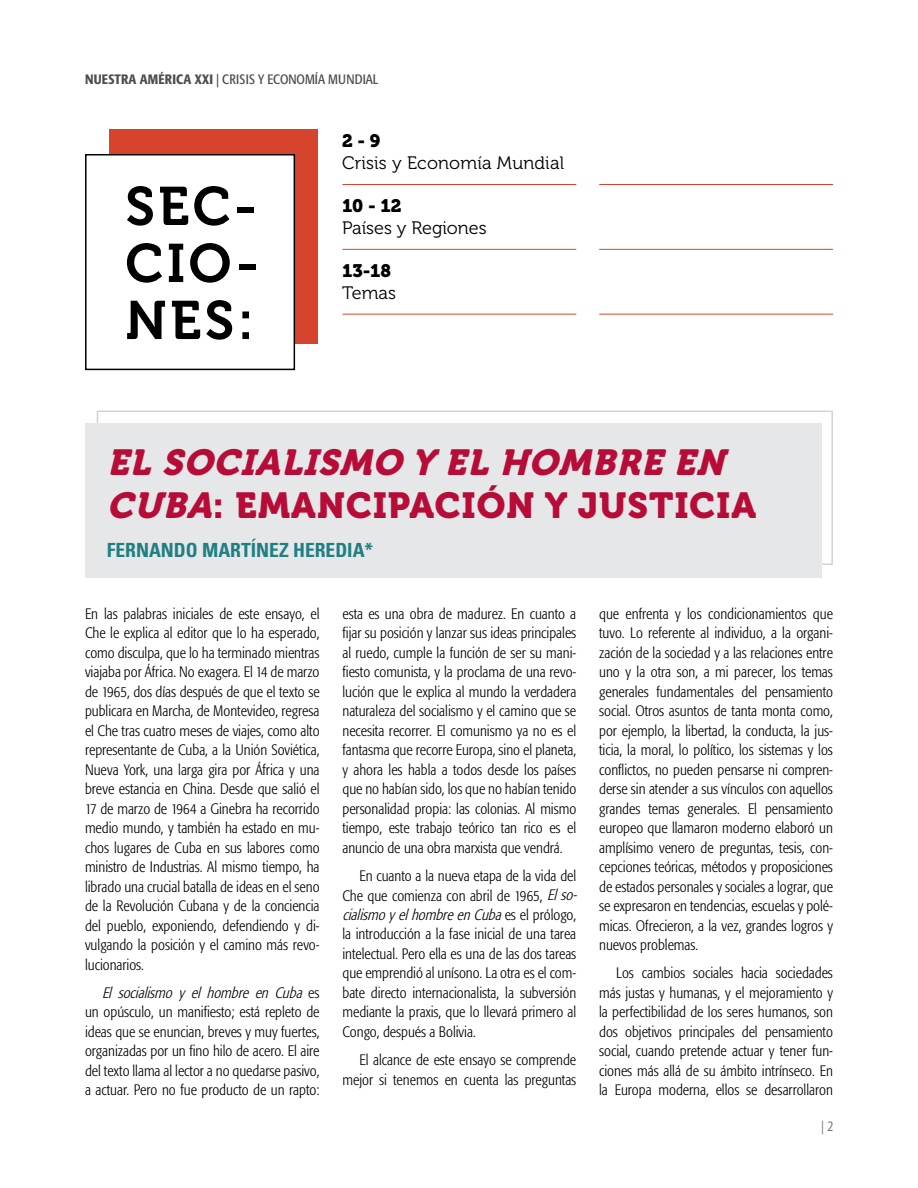
<style>
.page{position:relative;width:918px;height:1188px;background:#fff}
.page>*{position:absolute;margin:0;border:0;box-sizing:border-box;transform-origin:0 0}
.t1{font:54px/57px "Museo 700";letter-spacing:.06em;color:#000;text-align:justify}
.t2{font:italic 36px/43.2px "Museo 900";color:#b70c38}
.t3{font:700 condensed 19.5px "Univers LT Std";color:#207f83}
.t4{font:18px "Museo 300";letter-spacing:.01em;color:#000}
.t5{font:18px "Museo 900";letter-spacing:-.005em;color:#000}
.t6{font:300 condensed 15px/19.5px "Formata";color:#000;text-align:justify}
.t7{font:condensed 13.5px "Formata";color:#4d4d4f}
.t8{font:300 condensed 13.5px "Frutiger LT Std";color:#58595b}
.s1{font-weight:500}
.s2{font-style:normal}
.s3{font-style:italic}
</style>
<div class="page">
<div style="left:97px;top:411px;width:736px;height:154px;border:2px solid #d1d3d4"></div>
<div style="left:109px;top:130px;width:209px;height:214px;background:#d7442d"></div>
<div style="left:86px;top:155px;width:208px;height:214px;background:#fff"></div>
<div style="left:85px;top:154px;width:210px;height:216px;border:2px solid #000"></div>
<div style="left:85px;top:423px;width:736px;height:155px;background:#e6e7e8"></div>
<hr style="left:342px;top:184px;width:234px;height:1px;background:#d7442d">
<hr style="left:599px;top:184px;width:234px;height:1px;background:#d7442d">
<hr style="left:342px;top:249px;width:234px;height:1px;background:#d7442d">
<hr style="left:599px;top:249px;width:234px;height:1px;background:#d7442d">
<hr style="left:342px;top:314px;width:234px;height:1px;background:#d7442d">
<hr style="left:599px;top:314px;width:234px;height:1px;background:#d7442d">
<p class="t7" style="left:85px;top:72px;width:295px"><span class="s1">NUESTRA AMÉRICA XXI</span> | CRISIS Y ECONOMÍA MUNDIAL</p>
<h1 class="t1" style="left:125px;top:179px;width:135px">SEC-CIO-NES:</h1>
<p class="t5" style="left:342px;top:131px;width:40px">2 - 9</p>
<p class="t4" style="left:342px;top:153px;width:224px">Crisis y Economía Mundial</p>
<p class="t5" style="left:342px;top:196px;width:61px">10 - 12</p>
<p class="t4" style="left:342px;top:218px;width:146px">Países y Regiones</p>
<p class="t5" style="left:342px;top:261px;width:50px">13-18</p>
<p class="t4" style="left:342px;top:283px;width:55px">Temas</p>
<h2 class="t2" style="left:107px;top:441px;width:651px">EL SOCIALISMO Y EL HOMBRE EN<br>CUBA<span class="s2">: EMANCIPACIÓN Y JUSTICIA</span></h2>
<h3 class="t3" style="left:107px;top:539px;width:268px">FERNANDO MARTÍNEZ HEREDIA*</h3>
<p class="t6" style="left:85px;top:604px;width:236px">En las palabras iniciales de este ensayo, el Che le explica al editor que lo ha esperado, como disculpa, que lo ha terminado mientras viajaba por África. No exagera. El 14 de marzo de 1965, dos días después de que el texto se publicara en Marcha, de Montevideo, regresa el Che tras cuatro meses de viajes, como alto representante de Cuba, a la Unión Soviética, Nueva York, una larga gira por África y una breve estancia en China. Desde que salió el 17 de marzo de 1964 a Ginebra ha recorrido medio mundo, y también ha estado en mu&shy;chos lugares de Cuba en sus labores como ministro de Industrias. Al mismo tiempo, ha librado una crucial batalla de ideas en el seno de la Revolución Cubana y de la conciencia del pueblo, exponiendo, defendiendo y di&shy;vulgando la posición y el camino más revo&shy;lucionarios.</p>
<p class="t6" style="left:85px;top:983px;width:236px;text-indent:17px"><span class="s3">El socialismo y el hombre en Cuba</span> e s un opúsculo, un manifiesto; está repleto de ideas que se enuncian, breves y muy fuertes, organizadas por un fino hilo de acero. El aire del texto llama al lector a no quedarse pasivo, a actuar. Pero no fue producto de un rapto:</p>
<p class="t6" style="left:342px;top:604px;width:235px">esta es una obra de madurez. En cuanto a fijar su posición y lanzar sus ideas principales al ruedo, cumple la función de ser su mani&shy;fiesto comunista, y la proclama de una revo&shy;lución que le explica al mundo la verdadera naturaleza del socialismo y el camino que se necesita recorrer. El comunismo ya no es el fantasma que recorre Europa, sino el planeta, y ahora les habla a todos desde los países que no habían sido, los que no habían tenido personalidad propia: las colonias. Al mismo tiempo, este trabajo teórico tan rico es el anuncio de una obra marxista que vendrá.</p>
<p class="t6" style="left:342px;top:866px;width:240px;text-align:left;text-indent:17px">En cuanto a la nueva etapa de la vida del Che que comienza con abril de 1965, <span class="s3">Elso&shy;cialismoy elhombreenCuba</span>e s e l p r ó l o g o , la introducción a la fase inicial de una tarea intelectual. Pero ella es una de las dos tareas que emprendió al unísono. La otra es el com&shy;bate directo internacionalista, la subversión mediante la praxis, que lo llevará primero al Congo, después a Bolivia.</p>
<p class="t6" style="left:342px;top:1050px;width:235px;text-align:right">El alcance de este ensayo se comprende mejor si tenemos en cuenta las preguntas</p>
<p class="t6" style="left:599px;top:604px;width:235px">que enfrenta y los condicionamientos que tuvo. Lo referente al individuo, a la organi&shy;zación de la sociedad y a las relaciones entre uno y la otra son, a mi parecer, los temas generales fundamentales del pensamiento social. Otros asuntos de tanta monta como, por ejemplo, la libertad, la conducta, la jus&shy;ticia, la moral, lo político, los sistemas y los conflictos, no pueden pensarse ni compren&shy;derse sin atender a sus vínculos con aquellos grandes temas generales. El pensamiento europeo que llamaron moderno elaboró un amplísimo venero de preguntas, tesis, con&shy;cepciones teóricas, métodos y proposiciones de estados personales y sociales a lograr, que se expresaron en tendencias, escuelas y polé&shy;micas. Ofrecieron, a la vez, grandes logros y nuevos problemas.</p>
<p class="t6" style="left:599px;top:964px;width:235px;text-indent:17px">Los cambios sociales hacia sociedades más justas y humanas, y el mejoramiento y la perfectibilidad de los seres humanos, son dos objetivos principales del pensamiento social, cuando pretende actuar y tener fun&shy;ciones más allá de su ámbito intrínseco. En la Europa moderna, ellos se desarrollaron</p>
<p class="t8" style="left:821px;top:1118px;width:14px">| 2</p>
</div>
